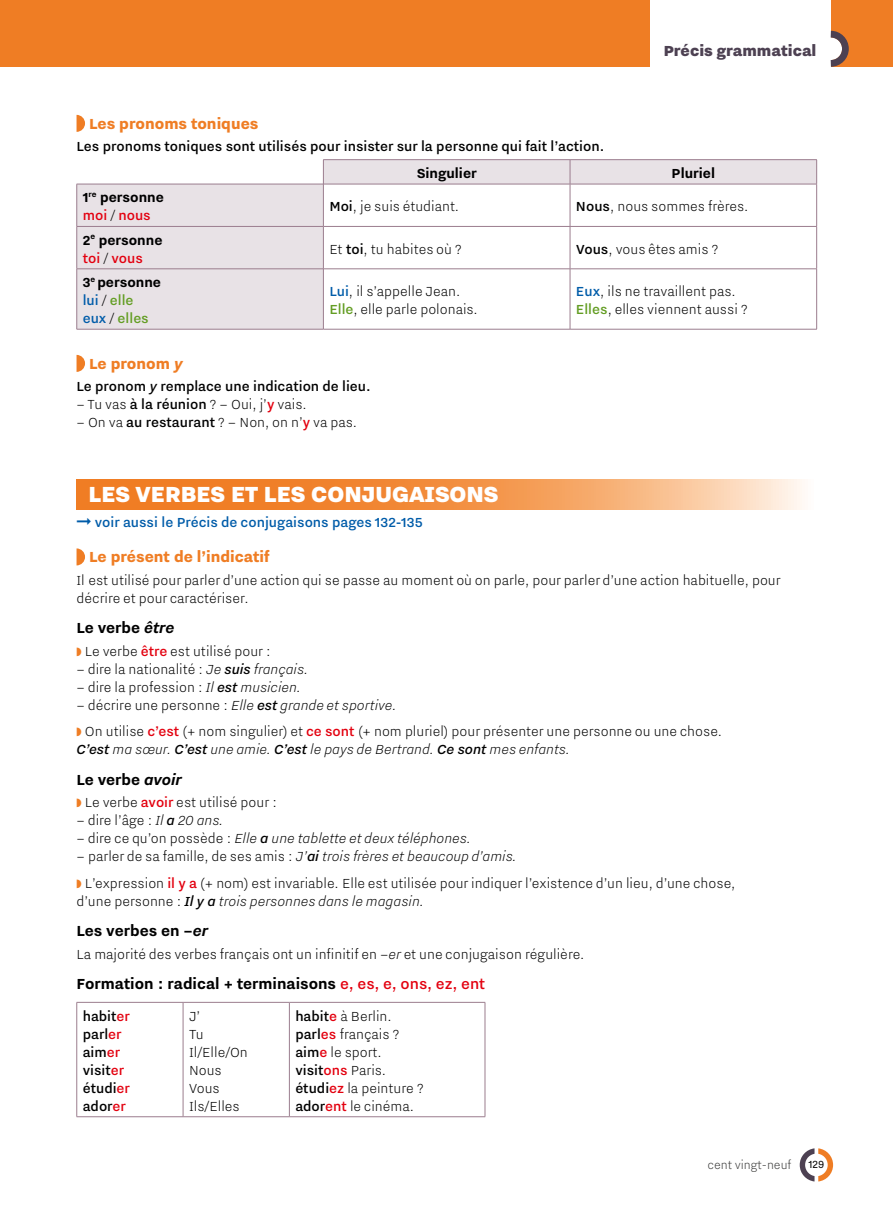
<style>
.page{position:relative;width:893px;height:1212px;background:#fff}
.page>*{position:absolute;margin:0;border:0;box-sizing:border-box;transform-origin:0 0}
.t1{font:900 27px "Nitti Grotesk";color:#fff}
.t2{font:700 18px "Nitti Grotesk";color:#000}
.t3{font:800 18px "Nitti Grotesk";color:#ef7d24}
.t4{font:900 18px "Nitti Grotesk";color:#4d4152}
.t5{font:300 16.2px/18px "Nitti Grotesk";color:#000}
.t6{font:italic 300 16.2px "Nitti Grotesk";color:#000}
.t7{font:500 16.2px/18px "Nitti Grotesk";color:#000}
.t8{font:700 16.2px/18px "Nitti Grotesk";color:#000}
.t9{font:500 16.2px "Nitti Grotesk";color:#005ca9}
.t10{font:300 14.25px "Nitti Grotesk";color:#3b3b3a}
.t11{font:12.75px "Nitti Grotesk";color:#000;scale:.95 1}
.s1{font-weight:500;color:#e3000f}
.s2{font-weight:300}
.s3{font-weight:500}
.s4{font-weight:500;color:#005ca9}
.s5{font-weight:500;color:#639d23}
.s6{font-style:italic}
.s7{color:#ef7d24}
.s8{font-weight:500;font-style:italic}
.s9{font-style:normal}
.s10{color:#e3000f}
</style>
<div class="page">
<svg style="left:77px;top:115px;width:8px;height:17px"></svg>
<svg style="left:77px;top:160px;width:739px;height:169px"></svg>
<svg style="left:570px;top:160px;width:1px;height:24px"></svg>
<hr style="left:77px;top:184px;width:246px;height:1px;background:#9b7d8e">
<hr style="left:570px;top:184px;width:1px;height:42px;background:#9b7d8e">
<hr style="left:816px;top:184px;width:1px;height:42px;background:#9b7d8e">
<hr style="left:77px;top:226px;width:246px;height:1px;background:#9b7d8e">
<hr style="left:324px;top:226px;width:246px;height:1px;background:#9b7d8e">
<hr style="left:570px;top:226px;width:247px;height:1px;background:#9b7d8e">
<hr style="left:570px;top:227px;width:1px;height:42px;background:#9b7d8e">
<hr style="left:816px;top:227px;width:1px;height:42px;background:#9b7d8e">
<hr style="left:77px;top:269px;width:246px;height:1px;background:#9b7d8e">
<hr style="left:324px;top:269px;width:246px;height:1px;background:#9b7d8e">
<hr style="left:570px;top:269px;width:247px;height:1px;background:#9b7d8e">
<hr style="left:570px;top:269px;width:1px;height:60px;background:#9b7d8e">
<hr style="left:816px;top:269px;width:1px;height:60px;background:#9b7d8e">
<hr style="left:323px;top:329px;width:247px;height:1px;background:#9b7d8e">
<hr style="left:570px;top:329px;width:247px;height:1px;background:#9b7d8e">
<hr style="left:323px;top:159px;width:247px;height:1px;background:#9b7d8e">
<hr style="left:570px;top:159px;width:247px;height:1px;background:#9b7d8e">
<svg style="left:816px;top:160px;width:1px;height:24px"></svg>
<hr style="left:324px;top:184px;width:246px;height:1px;background:#9b7d8e">
<hr style="left:570px;top:184px;width:247px;height:1px;background:#9b7d8e">
<svg style="left:323px;top:160px;width:1px;height:24px"></svg>
<hr style="left:323px;top:184px;width:1px;height:42px;background:#9b7d8e">
<hr style="left:323px;top:226px;width:1px;height:43px;background:#9b7d8e">
<hr style="left:323px;top:269px;width:1px;height:60px;background:#9b7d8e">
<hr style="left:77px;top:184px;width:1px;height:42px;background:#9b7d8e">
<hr style="left:77px;top:227px;width:1px;height:42px;background:#9b7d8e">
<hr style="left:77px;top:269px;width:1px;height:60px;background:#9b7d8e">
<hr style="left:77px;top:329px;width:246px;height:1px;background:#9b7d8e">
<svg style="left:77px;top:355px;width:8px;height:17px"></svg>
<svg style="left:77px;top:479px;width:725px;height:30px;background:#f49c57"></svg>
<svg style="left:77px;top:548px;width:8px;height:17px"></svg>
<hr style="left:77px;top:1002px;width:106px;height:1px;background:#9b7d8e">
<hr style="left:77px;top:1002px;width:1px;height:114px;background:#9b7d8e">
<hr style="left:183px;top:1002px;width:106px;height:1px;background:#9b7d8e">
<hr style="left:289px;top:1002px;width:196px;height:1px;background:#9b7d8e">
<hr style="left:485px;top:1002px;width:1px;height:114px;background:#9b7d8e">
<hr style="left:77px;top:1116px;width:106px;height:1px;background:#9b7d8e">
<hr style="left:183px;top:1116px;width:106px;height:1px;background:#9b7d8e">
<hr style="left:289px;top:1116px;width:196px;height:1px;background:#9b7d8e">
<hr style="left:183px;top:1002px;width:1px;height:114px;background:#9b7d8e">
<hr style="left:289px;top:1002px;width:1px;height:114px;background:#9b7d8e">
<svg style="left:800px;top:1148px;width:33px;height:33px"></svg>
<div style="left:805px;top:1153px;width:23px;height:23px;background:#fff;border-radius:50%"></div>
<div style="left:831px;top:0;width:62px;height:67px;background:#ef7d24"></div>
<svg style="left:830px;top:30px;width:19px;height:37px"></svg>
<div style="left:0;top:0;width:650px;height:67px;background:#ef7d24"></div>
<p class="t4" style="left:664px;top:40px;width:154px">Précis grammatical</p>
<p class="t3" style="left:89px;top:113px;width:171px">Les pronoms toniques</p>
<p class="t7" style="left:77px;top:137px;width:529px">Les pronoms toniques sont utilisés pour insister sur la personne qui fait l’action.</p>
<p class="t8" style="left:417px;top:164px;width:62px">Singulier</p>
<p class="t8" style="left:672px;top:164px;width:45px">Pluriel</p>
<p class="t8" style="left:83px;top:188px;width:83px">1<sup>re</sup> personne <span class="s1">moi</span> <span class="s2">/</span> <span class="s1">nous</span></p>
<p class="t5" style="left:329px;top:197px;width:131px"><span class="s3">Moi</span>, je suis étudiant.</p>
<p class="t5" style="left:576px;top:197px;width:174px"><span class="s3">Nous</span>, nous sommes frères.</p>
<p class="t8" style="left:83px;top:231px;width:81px">2<sup>e</sup> personne <span class="s1">toi</span> <span class="s2">/</span> <span class="s1">vous</span></p>
<p class="t5" style="left:329px;top:240px;width:134px">Et <span class="s3">toi</span>, tu habites où ?</p>
<p class="t5" style="left:576px;top:240px;width:144px"><span class="s3">Vous</span>, vous êtes amis ?</p>
<p class="t8" style="left:83px;top:273px;width:80px">3<sup>e</sup> personne <span class="s4">lui</span> <span class="s2">/</span> <span class="s5">elle </span><span class="s4">eux</span> <span class="s2">/</span> <span class="s5">elles</span></p>
<p class="t5" style="left:329px;top:282px;width:150px"><span class="s4">Lui</span>, il s’appelle Jean.<br><span class="s5">Elle</span>, elle parle polonais.</p>
<p class="t5" style="left:576px;top:282px;width:173px"><span class="s4">Eux</span>, ils ne travaillent pas.<br><span class="s5">Elles</span>, elles viennent aussi ?</p>
<p class="t3" style="left:89px;top:353px;width:95px">Le pronom <span class="s6">y</span></p>
<p class="t7" style="left:77px;top:377px;width:296px">Le pronom <span class="s6">y</span> remplace une indication de lieu.</p>
<p class="t5" style="left:77px;top:395px;width:232px">– Tu vas <span class="s3">à la réunion</span> ? – Oui, j’<span class="s1">y</span> vais.</p>
<p class="t5" style="left:77px;top:413px;width:282px">– On va <span class="s3">au restaurant</span> ? – Non, on n’<span class="s1">y</span> va pas.</p>
<h1 class="t1" style="left:89px;top:479px;width:411px">LES VERBES ET LES CONJUGAISONS</h1>
<p class="t9" style="left:77px;top:513px;width:348px">➞ voir aussi le Précis de conjugaisons pages 132-135</p>
<p class="t3" style="left:89px;top:547px;width:182px">Le présent de l’indicatif</p>
<p class="t5" style="left:77px;top:570px;width:706px">Il est utilisé pour parler d’une action qui se passe au moment où on parle, pour parler d’une action habituelle, pour décrire et pour caractériser.</p>
<p class="t2" style="left:77px;top:618px;width:99px">Le verbe <span class="s6">être</span></p>
<p class="t5" style="left:77px;top:641px;width:196px"><span class="s7">◗</span> Le verbe <span class="s1">être</span> est utilisé pour :</p>
<p class="t5" style="left:77px;top:659px;width:233px">– dire la nationalité : <span class="s6">Je</span> <span class="s8">suis</span> <span class="s6">français.</span></p>
<p class="t5" style="left:77px;top:677px;width:226px">– dire la profession : <span class="s6">Il</span> <span class="s8">est</span> <span class="s6">musicien.</span></p>
<p class="t5" style="left:77px;top:691px;width:647px;line-height:26.5px">– décrire une personne : <span class="s6">Elle</span> <span class="s8">est</span> <span class="s6">grande et sportive.<br></span><span class="s7">◗</span> On utilise <span class="s1">c’est</span> (+ nom singulier) et <span class="s1">ce sont</span> (+ nom pluriel) pour présenter une personne ou une chose.</p>
<p class="t6" style="left:77px;top:740px;width:495px"><span class="s3">C’est</span> ma sœur. <span class="s3">C’est</span> une amie. <span class="s3">C’est</span> le pays de Bertrand. <span class="s3">Ce sont</span> mes enfants.</p>
<p class="t2" style="left:77px;top:769px;width:107px">Le verbe <span class="s6">avoir</span></p>
<p class="t5" style="left:77px;top:793px;width:202px"><span class="s7">◗</span> Le verbe <span class="s1">avoir</span> est utilisé pour :</p>
<p class="t5" style="left:77px;top:811px;width:148px">– dire l’âge : <span class="s6">Il</span> <span class="s8">a</span> <span class="s6">20 ans.</span></p>
<p class="t6" style="left:77px;top:829px;width:396px"><span class="s9">– dire ce qu’on possède :</span> Elle <span class="s3">a</span> une tablette et deux téléphones.</p>
<p class="t5" style="left:77px;top:842px;width:660px;line-height:26.5px">– parler de sa famille, de ses amis : <span class="s6">J’</span><span class="s8">ai</span> <span class="s6">trois frères et beaucoup d’amis.<br></span><span class="s7">◗</span> L’expression <span class="s1">il y a</span> (+ nom) est invariable. Elle est utilisée pour indiquer l’existence d’un lieu, d’une chose,</p>
<p class="t6" style="left:77px;top:892px;width:349px"><span class="s9">d’une personne :</span> <span class="s3">Il y a</span> trois personnes dans le magasin.</p>
<p class="t2" style="left:77px;top:921px;width:133px">Les verbes en –<span class="s6">er</span></p>
<p class="t5" style="left:77px;top:944px;width:509px">La majorité des verbes français ont un infinitif en –<span class="s6">er</span> et une conjugaison régulière.</p>
<p class="t2" style="left:77px;top:974px;width:410px">Formation : radical + terminaisons <span class="s1">e, es, e, ons, ez, ent</span></p>
<p class="t7" style="left:83px;top:1006px;width:49px">habit<span class="s10">er </span>parl<span class="s10">er </span>aim<span class="s10">er </span>visit<span class="s10">er </span>étudi<span class="s10">er </span>ador<span class="s10">er</span></p>
<p class="t5" style="left:189px;top:1006px;width:60px">J’<br>Tu<br>Il/Elle/On<br>Nous<br>Vous<br>Ils/Elles</p>
<p class="t5" style="left:295px;top:1006px;width:130px"><span class="s3">habit</span><span class="s1">e</span> à Berlin. <span class="s3">parl</span><span class="s1">es</span> français ? <span class="s3">aim</span><span class="s1">e</span> le sport. <span class="s3">visit</span><span class="s1">ons</span> Paris. <span class="s3">étudi</span><span class="s1">ez</span> la peinture ? <span class="s3">ador</span><span class="s1">ent</span> le cinéma.</p>
<p class="t10" style="left:707px;top:1156px;width:85px">cent vingt-neuf</p>
<p class="t11" style="left:808px;top:1157px;width:18px">129</p>
</div>
